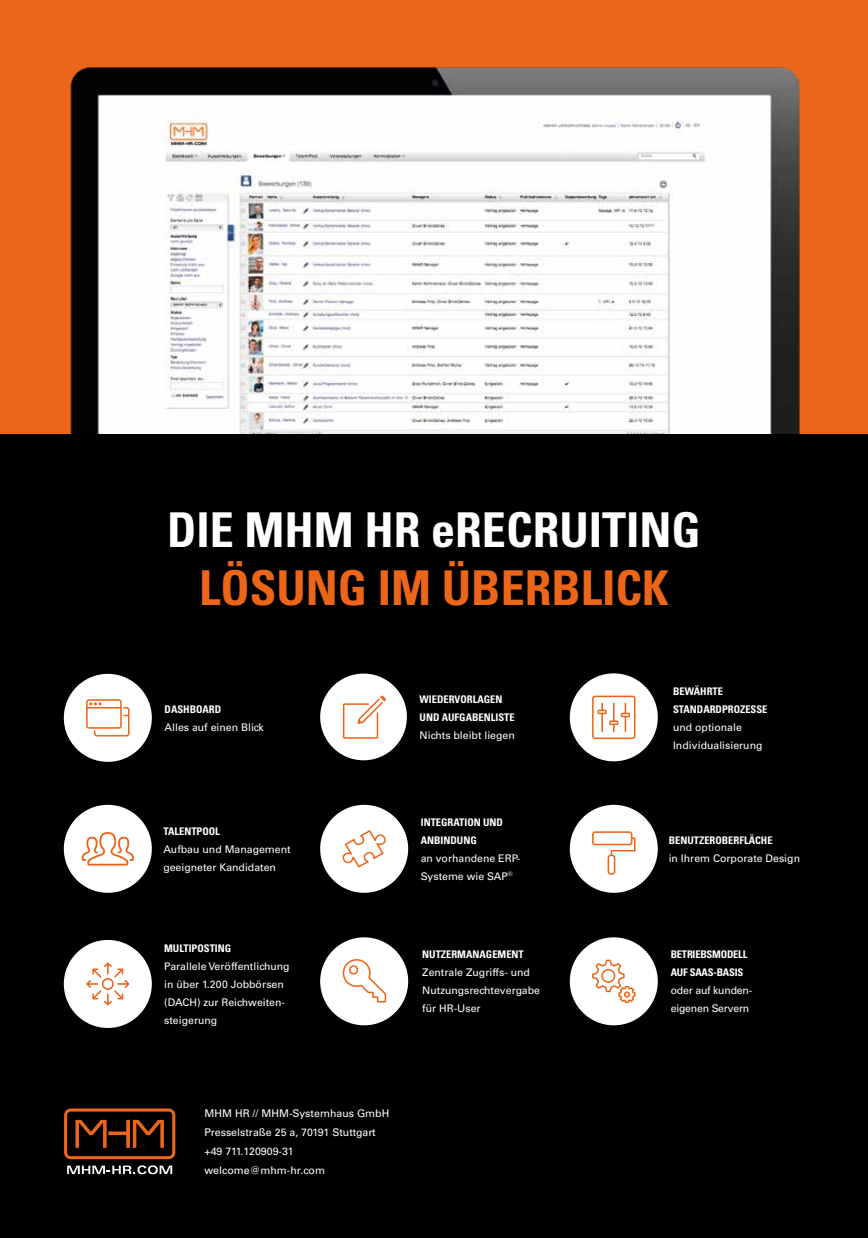
<style>
.page{position:relative;width:868px;height:1238px;background:#fff}
.page>*{position:absolute;margin:0;border:0;box-sizing:border-box;transform-origin:0 0}
.t1{font:700 condensed 48px "Univers LT Std";color:#fff}
.t2{font:700 condensed 48px "Univers LT Std";color:#ec661a}
.t3{font:10.5px/18px "Univers LT Std";color:#fff}
.t4{font:700 condensed 10.5px/18px "Univers LT Std";color:#fff}
.t5{font:10.5px/18px "Univers LT Std";letter-spacing:-.02em;color:#fff}
.t6{font:700 condensed 10.5px/18px "Univers LT Std";letter-spacing:-.02em;color:#fff}
</style>
<div class="page">
<div style="left:0;top:434px;width:867px;height:803px;background:#000"></div>
<div style="left:320px;top:673px;width:87px;height:87px;background:#fff;border-radius:50%"></div>
<svg style="left:343px;top:695px;width:43px;height:43px"></svg>
<div style="left:64px;top:673px;width:88px;height:88px;background:#fff;border-radius:50%"></div>
<svg style="left:86px;top:699px;width:43px;height:37px"></svg>
<div style="left:569px;top:673px;width:88px;height:88px;background:#fff;border-radius:50%"></div>
<svg style="left:592px;top:695px;width:43px;height:44px"></svg>
<div style="left:569px;top:937px;width:88px;height:88px;background:#fff;border-radius:50%"></div>
<svg style="left:592px;top:959px;width:43px;height:44px"></svg>
<div style="left:569px;top:804px;width:88px;height:88px;background:#fff;border-radius:50%"></div>
<svg style="left:592px;top:831px;width:43px;height:43px"></svg>
<div style="left:64px;top:939px;width:88px;height:88px;background:#fff;border-radius:50%"></div>
<svg style="left:86px;top:962px;width:43px;height:43px"></svg>
<div style="left:64px;top:804px;width:88px;height:88px;background:#fff;border-radius:50%"></div>
<svg style="left:82px;top:832px;width:52px;height:33px"></svg>
<div style="left:320px;top:804px;width:88px;height:88px;background:#fff;border-radius:50%"></div>
<svg style="left:342px;top:830px;width:44px;height:37px"></svg>
<div style="left:320px;top:937px;width:88px;height:88px;background:#fff;border-radius:50%"></div>
<svg style="left:342px;top:959px;width:44px;height:43px"></svg>
<div style="left:0;top:0;width:867px;height:434px;background:#ec661a"></div>
<img style="left:70px;top:67px;width:730px;height:367px">
<svg style="left:64px;top:1108px;width:111px;height:51px"></svg>
<svg style="left:67px;top:1165px;width:105px;height:9px"></svg>
<h1 class="t1" style="left:167px;top:500px;width:535px">DIE MHM HR eRECRUITING</h1>
<h1 class="t2" style="left:199px;top:558px;width:471px">LÖSUNG IM ÜBERBLICK</h1>
<p class="t4" style="left:164px;top:699px;width:58px">DASHBOARD</p>
<p class="t3" style="left:164px;top:718px;width:101px">Alles auf einen Blick</p>
<p class="t4" style="left:163px;top:821px;width:58px">TALENTPOOL</p>
<p class="t3" style="left:163px;top:839px;width:129px">Aufbau und Management geeigneter Kandidaten</p>
<p class="t4" style="left:164px;top:938px;width:69px">MULTIPOSTING</p>
<p class="t3" style="left:164px;top:957px;width:127px">Parallele Veröffentlichung in über 1.200 Jobbörsen (DACH) zur Reichweiten&shy;steigerung</p>
<p class="t4" style="left:419px;top:690px;width:97px">WIEDERVORLAGEN<br>UND AUFGABENLISTE</p>
<p class="t3" style="left:419px;top:726px;width:97px">Nichts bleibt liegen</p>
<p class="t4" style="left:421px;top:812px;width:84px">INTEGRATION UND<br>ANBINDUNG</p>
<p class="t3" style="left:421px;top:848px;width:101px">an vorhandene ERP-<br>Systeme wie SAP<sup>®</sup></p>
<p class="t4" style="left:422px;top:945px;width:103px">NUTZERMANAGEMENT</p>
<p class="t3" style="left:422px;top:963px;width:119px">Zentrale Zugriffs- und<br>Nutzungsrechtevergabe für HR-User</p>
<p class="t3" style="left:204px;top:1103px;width:186px;line-height:19px">MHM HR // MHM-Systemhaus GmbH<br>Presselstraße 25 a, 70191 Stuttgart +49 711.120909-31 welcome@mhm-hr.com</p>
<p class="t4" style="left:673px;top:681px;width:96px">BEWÄHRTE<br>STANDARDPROZESSE</p>
<p class="t3" style="left:673px;top:718px;width:91px">und optionale<br>Individualisierung</p>
<p class="t4" style="left:668px;top:830px;width:105px">BENUTZEROBERFLÄCHE</p>
<p class="t3" style="left:668px;top:848px;width:133px">in Ihrem Corporate Design</p>
<p class="t6" style="left:670px;top:945px;width:78px">BETRIEBSMODELL<br>AUF SAAS-BASIS</p>
<p class="t5" style="left:670px;top:981px;width:83px">oder auf kunden&shy;eigenen Servern</p>
</div>
